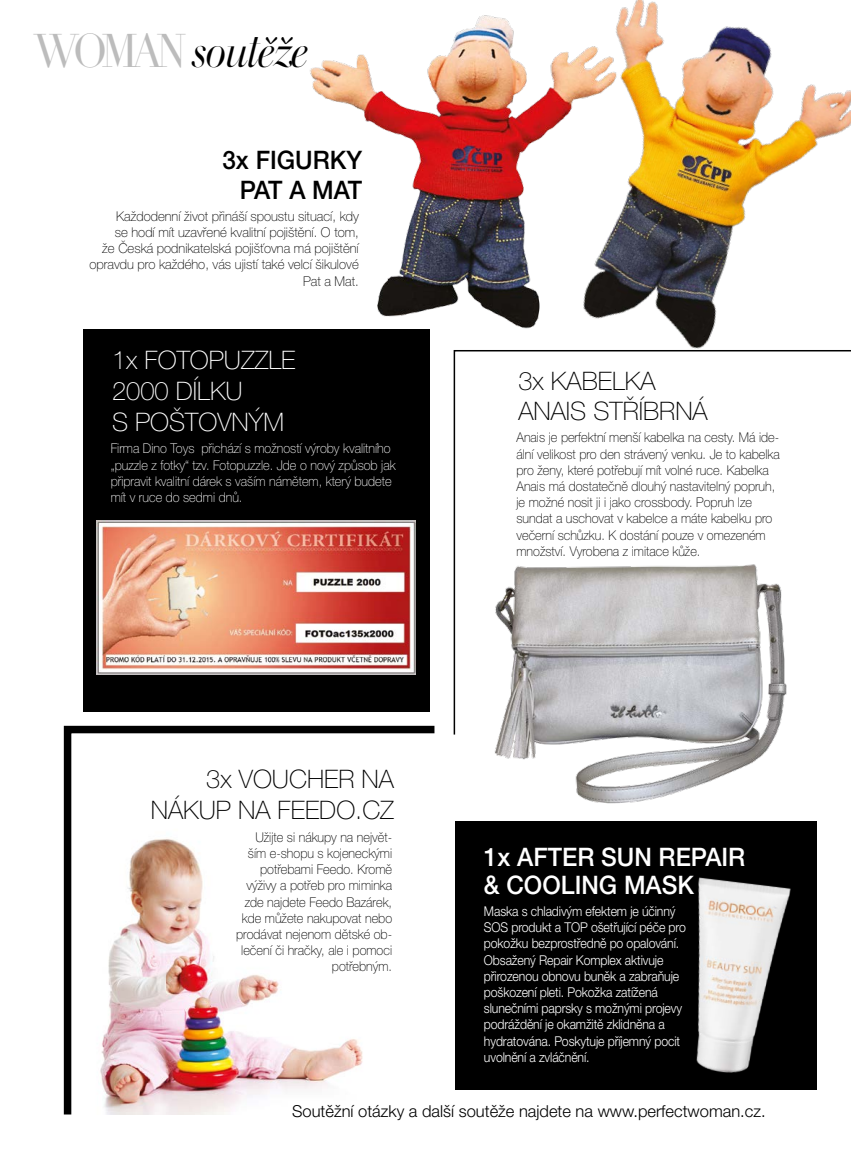
<style>
.page{position:relative;width:851px;height:1170px;background:#fff}
.page>*{position:absolute;margin:0;border:0;box-sizing:border-box;transform-origin:0 0}
.t1{font:italic 42px "Woman 2011";letter-spacing:-.05em;color:#000;scale:.91 1}
.t2{font:100 25.5px/30.6px "Helvetica Neue LT Pro";color:#000;text-align:right}
.t3{font:100 25.5px/30.6px "Helvetica Neue LT Pro";color:#fff}
.t4{font:500 25.5px/28.5px "Helvetica Neue LT Pro";color:#fff;scale:.95 1}
.t5{font:500 25.5px/30.6px "Helvetica Neue LT Pro";color:#000;text-align:right;scale:.95 1}
.t6{font:300 16.5px "Helvetica Neue LT Pro";color:#000}
.t7{font:100 13.5px/16.2px "Helvetica Neue LT Pro";color:#000;text-align:right;scale:.94 1}
.t8{font:300 13.5px/16.2px "Helvetica Neue LT Pro";letter-spacing:-.01em;color:#fff;scale:.91 1}
.t9{font:100 13.5px/16.2px "Helvetica Neue LT Pro";color:#000;text-align:right}
.t10{font:100 13.5px/16.2px "Helvetica Neue LT Pro";color:#fff;scale:.94 1}
.s1{font-family:"Perfect Woman Headline";font-style:normal;font-size:46.5px;color:#bcbcbc}
</style>
<div class="page">
<svg style="left:63px;top:725px;width:372px;height:390px"></svg>
<img style="left:494px;top:736px;width:282px;height:68px">
<img style="left:310px;top:15px;width:197px;height:316px">
<img style="left:507px;top:0;width:343px;height:349px">
<div style="left:83px;top:329px;width:346px;height:383px;background:#000"></div>
<div style="left:455px;top:821px;width:361px;height:268px;background:#000"></div>
<svg style="left:453px;top:350px;width:397px;height:386px"></svg>
<img style="left:667px;top:877px;width:133px;height:213px">
<img style="left:97px;top:520px;width:318px;height:154px">
<h1 class="t1" style="left:37px;top:26px;width:299px"><span class="s1">WOMAN</span> soutěže</h1>
<h2 class="t5" style="left:222px;top:144px;width:148px">3X FIGURKY<br>PAT A MAT</h2>
<p class="t9" style="left:89px;top:208px;width:271px">Každodenní život přináší spoustu situací, kdy<br>se hodí mít uzavřené kvalitní pojištění. O tom,<br>že Česká podnikatelská pojišťovna má pojištění opravdu pro každého, vás ujistí také velcí šikulové Pat a Mat.</p>
<h2 class="t3" style="left:112px;top:345px;width:185px">1x Fotopuzzle<br>2000 dílku<br>s poštovným</h2>
<p class="t10" style="left:111px;top:440px;width:305px">Firma Dino Toys přichází s možností výroby kvalitního „puzzle z fotky“ tzv. Fotopuzzle. Jde o nový způsob jak připravit kvalitní dárek s vaším námětem, který budete mít v ruce do sedmi dnů.</p>
<h2 class="t2" style="left:151px;top:763px;width:245px">3x voucher na nákup na Feedo.cz</h2>
<p class="t7" style="left:236px;top:828px;width:167px">Užijte si nákupy na největ&shy;ším e-shopu s kojeneckými potřebami Feedo. Kromě výživy a potřeb pro miminka zde najdete Feedo Bazárek, kde můžete nakupovat nebo prodávat nejenom dětské ob&shy;lečení či hračky, ale i pomoci potřebným.</p>
<h2 class="t2" style="left:518px;top:365px;width:191px;text-align:left">3x kabelka<br>Anais stříbrná</h2>
<p class="t7" style="left:516px;top:429px;width:281px;text-align:left">Anais je perfektní menší kabelka na cesty. Má ide&shy;ální velikost pro den strávený venku. Je to kabelka pro ženy, které potřebují mít volné ruce. Kabelka Anais má dostatečně dlouhý nastavitelný popruh, je možné nosit ji i jako crossbody. Popruh lze sundat a uschovat v kabelce a máte kabelku pro večerní schůzku. K dostání pouze v omezeném množství. Vyrobena z imitace kůže.</p>
<h2 class="t4" style="left:484px;top:841px;width:276px">1X AFTER SUN REPAIR &amp; COOLING MASK</h2>
<p class="t8" style="left:484px;top:902px;width:223px">Maska s chladivým efektem je účinný SOS produkt a TOP ošetřující péče pro pokožku bezprostředně po opalování.<br>Obsažený Repair Komplex aktivuje přirozenou obnovu buněk a zabraňuje poškození pleti. Pokožka zatížená slunečními paprsky s možnými projevy podráždění je okamžitě zklidněna a hydratována. Poskytuje příjemný pocit uvolnění a zvláčnění.</p>
<p class="t6" style="left:292px;top:1100px;width:475px">Soutěžní otázky a další soutěže najdete na www.perfectwoman.cz.</p>
</div>
